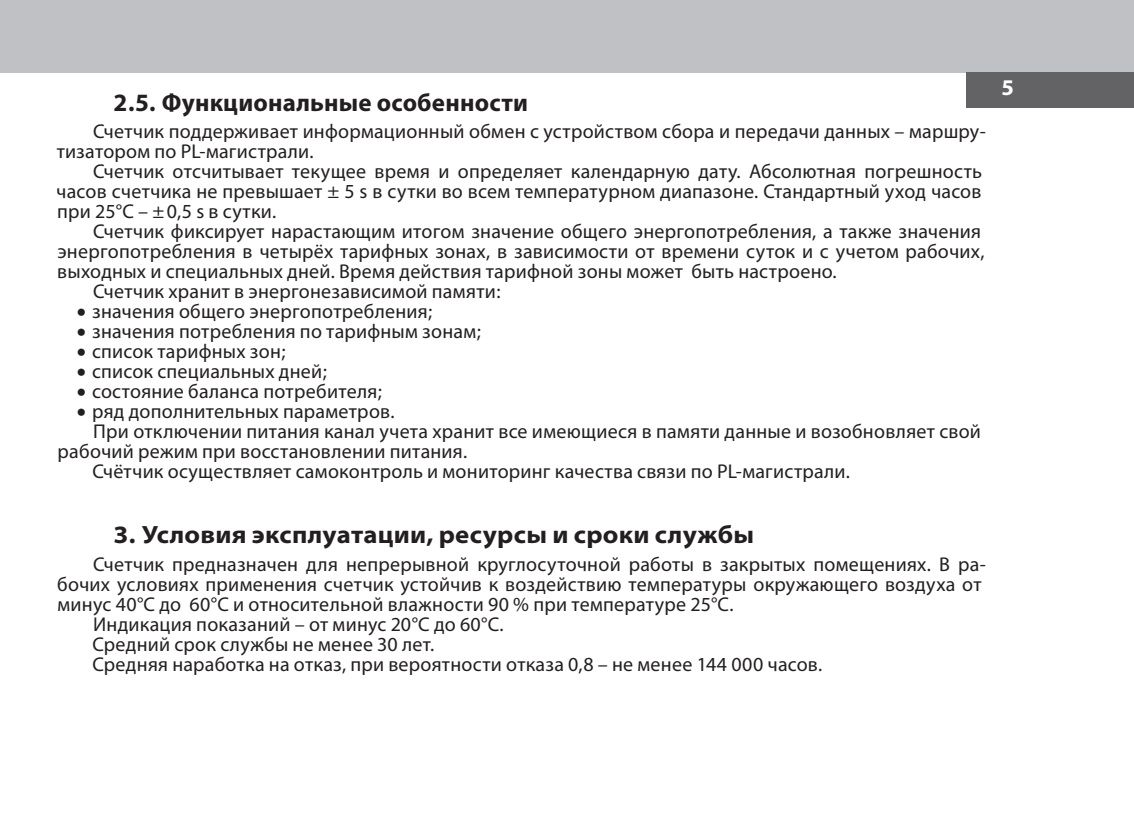
<style>
.page{position:relative;width:1134px;height:815px;background:#fff}
.page>*{position:absolute;margin:0;border:0;box-sizing:border-box;transform-origin:0 0}
.t1{font:700 semi-expanded 25px "Myriad Pro";letter-spacing:.01em;color:#231f20}
.t2{font:700 25px "Myriad Pro";letter-spacing:.01em;color:#231f20}
.t3{font:700 22.5px "Myriad Pro";color:#fff}
.t4{font:20px/20px "Myriad Pro";letter-spacing:.015em;color:#231f20}
</style>
<div class="page">
<div style="left:0;top:0;width:1134px;height:73px;background:#c0c1c4"></div>
<div style="left:966px;top:73px;width:168px;height:35px;background:#636366"></div>
<p class="t2" style="left:114px;top:88px;width:416px">2.5. Функциональные особенности</p>
<p class="t4" style="left:57px;top:122px;width:931px;text-indent:36px">Cчетчик поддерживает информационный обмен с устройством сбора и передачи данных – маршру&shy;тизатором по PL-магистрали.</p>
<p class="t4" style="left:56px;top:162px;width:927px;text-align:justify;text-indent:37px">Cчетчик отсчитывает текущее время и определяет календарную дату. Абсолютная погрешность часов счетчика не превышает ± 5 s в сутки во всем температурном диапазоне. Стандартный уход часов при 25°С – ± 0,5 s в сутки.</p>
<p class="t4" style="left:93px;top:222px;width:889px">Cчетчик фиксирует нарастающим итогом значение общего энергопотребления, а также значения</p>
<p class="t4" style="left:57px;top:242px;width:929px">энергопотребления в четырёх тарифных зонах, в зависимости от времени суток и с учетом рабочих,</p>
<p class="t4" style="left:57px;top:262px;width:781px">выходных и специальных дней. Время действия тарифной зоны может быть настроено.</p>
<p class="t4" style="left:93px;top:282px;width:409px">Cчетчик хранит в энергонезависимой памяти:</p>
<p class="t4" style="left:77px;top:302px;width:357px">• значения общего энергопотребления;</p>
<p class="t4" style="left:77px;top:322px;width:406px">• значения потребления по тарифным зонам;</p>
<p class="t4" style="left:77px;top:342px;width:210px">• список тарифных зон;</p>
<p class="t4" style="left:77px;top:362px;width:252px">• список специальных дней;</p>
<p class="t4" style="left:77px;top:382px;width:307px">• состояние баланса потребителя;</p>
<p class="t4" style="left:77px;top:402px;width:319px">• ряд дополнительных параметров.</p>
<p class="t4" style="left:93px;top:422px;width:889px">При отключении питания канал учета хранит все имеющиеся в памяти данные и возобновляет свой</p>
<p class="t4" style="left:58px;top:442px;width:411px">рабочий режим при восстановлении питания.</p>
<p class="t4" style="left:92px;top:462px;width:759px">Счётчик осуществляет самоконтроль и мониторинг качества связи по PL-магистрали.</p>
<p class="t1" style="left:114px;top:521px;width:642px">3. Условия эксплуатации, ресурсы и сроки службы</p>
<p class="t4" style="left:93px;top:554px;width:894px">Cчетчик предназначен для непрерывной круглосуточной работы в закрытых помещениях. В ра-</p>
<p class="t4" style="left:57px;top:574px;width:926px">бочих условиях применения счетчик устойчив к воздействию температуры окружающего воздуха от</p>
<p class="t4" style="left:57px;top:594px;width:678px">минус 40°С до 60°С и относительной влажности 90 % при температуре 25°С.</p>
<p class="t4" style="left:93px;top:614px;width:412px">Индикация показаний – от минус 20°С до 60°С.</p>
<p class="t4" style="left:92px;top:634px;width:343px">Средний срок службы не менее 30 лет.</p>
<p class="t4" style="left:92px;top:654px;width:731px">Средняя наработка на отказ, при вероятности отказа 0,8 – не менее 144 000 часов.</p>
<p class="t3" style="left:1001px;top:75px;width:14px">5</p>
</div>
